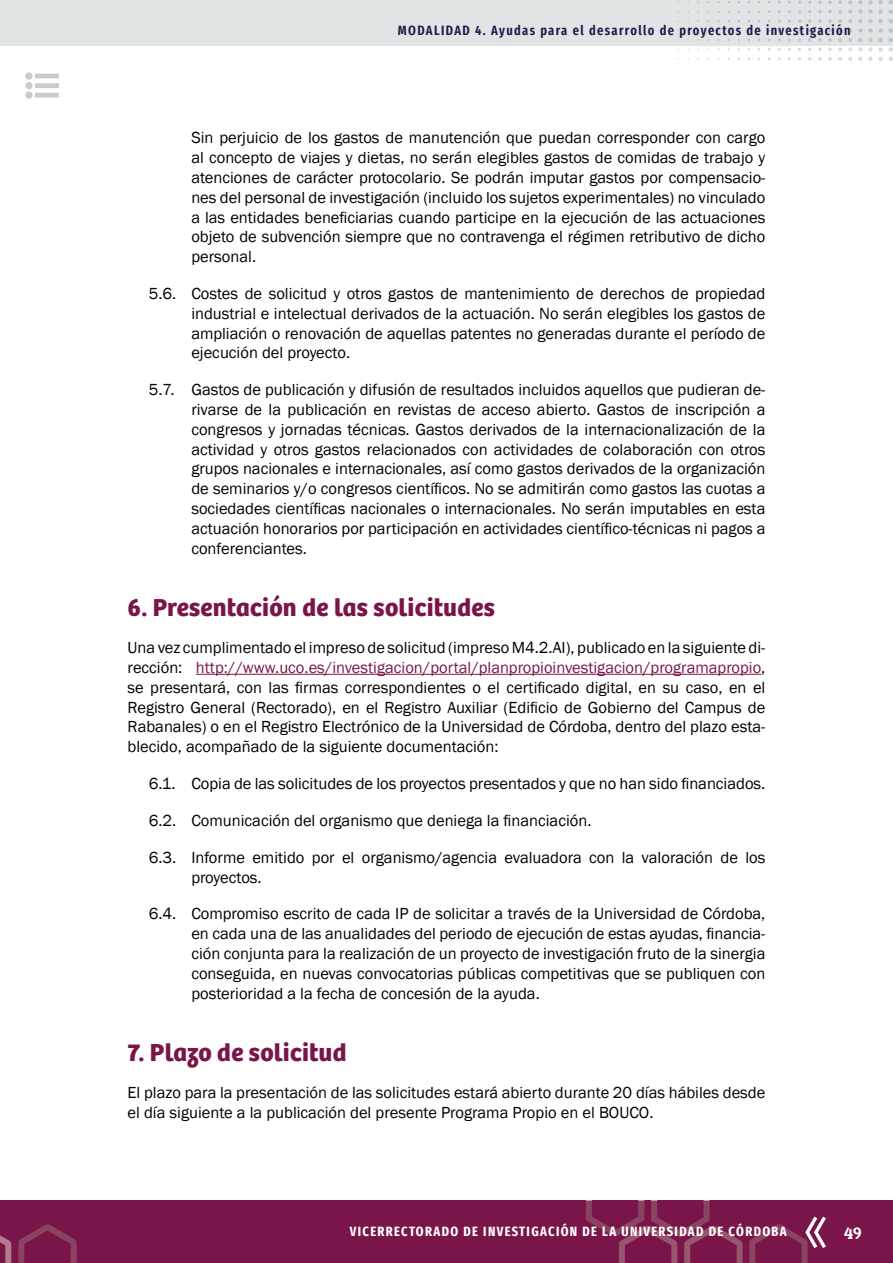
<style>
.page{position:relative;width:893px;height:1263px;background:#fff}
.page>*{position:absolute;margin:0;border:0;box-sizing:border-box;transform-origin:0 0}
.t1{font:700 25.5px "Bree";letter-spacing:.01em;color:#7a1549}
.t2{font:16.5px/19.8px "Franklin Gothic";color:#000;text-align:justify}
.t3{font:16.5px "Patua One";color:#fff}
.t4{font:600 extra-condensed 13.5px "Fira Sans";letter-spacing:.1em;color:#1e194a}
.t5{font:700 extra-condensed 13.5px "Fira Sans";letter-spacing:.1em;color:#fff}
.s1{color:#7a1549}
</style>
<div class="page">
<div style="left:0;top:0;width:893px;height:46px;background:#e0e4e5"></div>
<svg style="left:858px;top:0;width:4px;height:4px"></svg>
<svg style="left:848px;top:0;width:4px;height:4px"></svg>
<svg style="left:838px;top:0;width:4px;height:4px"></svg>
<svg style="left:828px;top:0;width:4px;height:4px"></svg>
<svg style="left:858px;top:10px;width:4px;height:13px"></svg>
<svg style="left:848px;top:10px;width:4px;height:13px"></svg>
<svg style="left:838px;top:10px;width:4px;height:13px"></svg>
<svg style="left:828px;top:19px;width:4px;height:4px"></svg>
<svg style="left:818px;top:19px;width:4px;height:4px"></svg>
<svg style="left:848px;top:29px;width:4px;height:3px"></svg>
<svg style="left:838px;top:29px;width:4px;height:3px"></svg>
<svg style="left:828px;top:29px;width:4px;height:3px"></svg>
<svg style="left:838px;top:38px;width:4px;height:4px"></svg>
<svg style="left:828px;top:38px;width:4px;height:4px"></svg>
<svg style="left:818px;top:38px;width:4px;height:4px"></svg>
<svg style="left:858px;top:29px;width:4px;height:22px"></svg>
<svg style="left:848px;top:38px;width:4px;height:13px"></svg>
<svg style="left:838px;top:48px;width:4px;height:3px"></svg>
<svg style="left:828px;top:48px;width:4px;height:3px"></svg>
<svg style="left:868px;top:0;width:25px;height:61px"></svg>
<svg style="left:858px;top:57px;width:4px;height:4px"></svg>
<svg style="left:848px;top:57px;width:4px;height:4px"></svg>
<svg style="left:838px;top:57px;width:4px;height:4px"></svg>
<svg style="left:828px;top:57px;width:4px;height:4px"></svg>
<svg style="left:818px;top:57px;width:4px;height:4px"></svg>
<div style="left:0;top:1201px;width:893px;height:62px;background:#7a1549"></div>
<svg style="left:0;top:1235px;width:11px;height:28px"></svg>
<svg style="left:586px;top:1200px;width:157px;height:63px"></svg>
<svg style="left:18px;top:1224px;width:59px;height:39px"></svg>
<svg style="left:749px;top:1216px;width:77px;height:47px"></svg>
<img style="left:26px;top:73px;width:32px;height:25px">
<hr style="left:196px;top:674px;width:565px;height:1px;background:#7a1549">
<p class="t4" style="left:398px;top:20px;width:454px">MODALIDAD 4. Ayudas para el desarrollo de proyectos de investigación</p>
<p class="t2" style="left:191px;top:128px;width:576px">Sin perjuicio de los gastos de manutención que puedan corresponder con cargo al concepto de viajes y dietas, no serán elegibles gastos de comidas de trabajo y atenciones de carácter protocolario. Se podrán imputar gastos por compensacio&shy;nes del personal de investigación (incluido los sujetos experimentales) no vinculado a las entidades beneficiarias cuando participe en la ejecución de las actuaciones objeto de subvención siempre que no contravenga el régimen retributivo de dicho personal.</p>
<p class="t2" style="left:191px;top:284px;width:576px;text-indent:-43px">5.6. Costes de solicitud y otros gastos de mantenimiento de derechos de propiedad industrial e intelectual derivados de la actuación. No serán elegibles los gastos de ampliación o renovación de aquellas patentes no generadas durante el período de ejecución del proyecto.</p>
<p class="t2" style="left:191px;top:380px;width:576px;text-indent:-43px">5.7. Gastos de publicación y difusión de resultados incluidos aquellos que pudieran de&shy;rivarse de la publicación en revistas de acceso abierto. Gastos de inscripción a congresos y jornadas técnicas. Gastos derivados de la internacionalización de la actividad y otros gastos relacionados con actividades de colaboración con otros grupos nacionales e internacionales, así como gastos derivados de la organización de seminarios y/o congresos científicos. No se admitirán como gastos las cuotas a sociedades científicas nacionales o internacionales. No serán imputables en esta actuación honorarios por participación en actividades científico-técnicas ni pagos a conferenciantes.</p>
<h1 class="t1" style="left:128px;top:592px;width:369px">6. Presentación de las solicitudes</h1>
<p class="t2" style="left:128px;top:638px;width:639px">Una vez cumplimentado el impreso de solicitud (impreso M4.2.AI), publicado en la siguiente di&shy;rección: <span class="s1">http://www.uco.es/investigacion/portal/planpropioinvestigacion/programapropio</span>, se presentará, con las firmas correspondientes o el certificado digital, en su caso, en el Registro General (Rectorado), en el Registro Auxiliar (Edificio de Gobierno del Campus de Rabanales) o en el Registro Electrónico de la Universidad de Córdoba, dentro del plazo esta&shy;blecido, acompañado de la siguiente documentación:</p>
<p class="t2" style="left:149px;top:774px;width:618px">6.1. Copia de las solicitudes de los proyectos presentados y que no han sido financiados.</p>
<p class="t2" style="left:149px;top:811px;width:444px">6.2. Comunicación del organismo que deniega la financiación.</p>
<p class="t2" style="left:191px;top:848px;width:575px;text-indent:-43px">6.3. Informe emitido por el organismo/agencia evaluadora con la valoración de los proyectos.</p>
<p class="t2" style="left:191px;top:904px;width:576px;text-indent:-43px">6.4. Compromiso escrito de cada IP de solicitar a través de la Universidad de Córdoba, en cada una de las anualidades del periodo de ejecución de estas ayudas, financia&shy;ción conjunta para la realización de un proyecto de investigación fruto de la sinergia conseguida, en nuevas convocatorias públicas competitivas que se publiquen con posterioridad a la fecha de concesión de la ayuda.</p>
<h1 class="t1" style="left:128px;top:1037px;width:220px">7. Plazo de solicitud</h1>
<p class="t2" style="left:128px;top:1083px;width:639px">El plazo para la presentación de las solicitudes estará abierto durante 20 días hábiles desde el día siguiente a la publicación del presente Programa Propio en el BOUCO.</p>
<p class="t5" style="left:350px;top:1220px;width:438px">VICERRECTORADO DE INVESTIGACIÓN DE LA UNIVERSIDAD DE CÓRDOBA</p>
<p class="t3" style="left:844px;top:1222px;width:19px">49</p>
</div>
